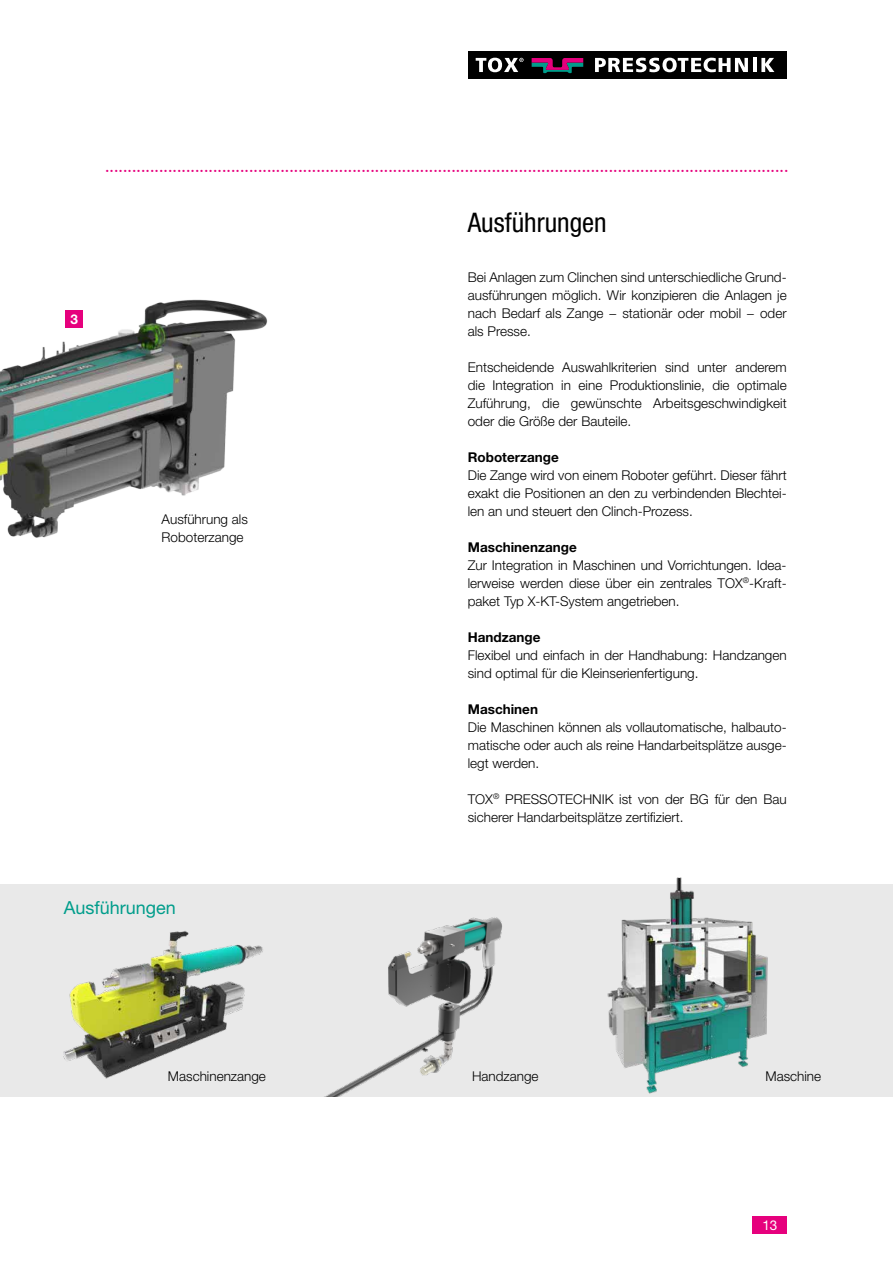
<style>
.page{position:relative;width:893px;height:1263px;background:#fff}
.page>*{position:absolute;margin:0;border:0;box-sizing:border-box;transform-origin:0 0}
.t1{font:condensed 27px "Helvetica Neue LT Std";color:#000}
.t2{font:20.25px "Times New Roman";color:#e6007d}
.t3{font:18px "Helvetica Neue LT Std";color:#009d8b}
.t4{font:300 13.5px/18px "Helvetica Neue LT Std";color:#000;text-align:justify}
.t5{font:700 13.5px "Helvetica Neue LT Std";color:#000}
.t6{font:13.5px "Helvetica Neue LT Pro";color:#fff}
.t7{font:700 13.5px "Helvetica Neue LT Std";color:#fff}
</style>
<div class="page">
<div style="left:468px;top:51px;width:319px;height:28px;background:#000"></div>
<svg style="left:476px;top:58px;width:48px;height:14px"></svg>
<svg style="left:595px;top:58px;width:153px;height:14px"></svg>
<hr style="left:753px;top:58px;width:3px;height:14px;background:#fff">
<svg style="left:761px;top:58px;width:13px;height:14px"></svg>
<svg style="left:532px;top:58px;width:51px;height:15px"></svg>
<div style="left:753px;top:1216px;width:34px;height:17px;background:#e6007d"></div>
<div style="left:0;top:884px;width:893px;height:212px;background:#e9e9e9"></div>
<img style="left:591px;top:877px;width:184px;height:220px">
<img style="left:63px;top:931px;width:200px;height:148px">
<img style="left:0;top:299px;width:268px;height:239px">
<div style="left:66px;top:310px;width:17px;height:17px;background:#e6007d"></div>
<img style="left:326px;top:917px;width:176px;height:179px">
<h2 class="t2" style="left:105px;top:151px;width:685px">........................................................................................................................................................</h2>
<p class="t7" style="left:71px;top:311px;width:9px">3</p>
<p class="t4" style="left:162px;top:510px;width:88px">Ausführung als<br>Roboterzange</p>
<h3 class="t3" style="left:64px;top:897px;width:114px">Ausführungen</h3>
<h1 class="t1" style="left:468px;top:207px;width:140px">Ausführungen</h1>
<p class="t4" style="left:468px;top:268px;width:320px">Bei Anlagen zum Clinchen sind unterschiedliche Grund&shy;ausführungen möglich. Wir konzipieren die Anlagen je nach Bedarf als Zange − stationär oder mobil − oder als Presse.</p>
<p class="t4" style="left:468px;top:358px;width:320px">Entscheidende Auswahlkriterien sind unter anderem die Integration in eine Produktionslinie, die optimale Zuführung, die gewünschte Arbeitsgeschwindigkeit oder die Größe der Bauteile.</p>
<p class="t5" style="left:468px;top:449px;width:93px">Roboterzange</p>
<p class="t4" style="left:468px;top:466px;width:320px">Die Zange wird von einem Roboter geführt. Dieser fährt exakt die Positionen an den zu verbindenden Blechtei&shy;len an und steuert den Clinch-Prozess.</p>
<p class="t5" style="left:468px;top:539px;width:110px">Maschinenzange</p>
<p class="t4" style="left:468px;top:556px;width:320px">Zur Integration in Maschinen und Vorrichtungen. Idea&shy;lerweise werden diese über ein zentrales TOX<sup>®</sup>-Kraft&shy;paket Typ X-KT-System angetrieben.</p>
<p class="t5" style="left:468px;top:629px;width:74px">Handzange</p>
<p class="t4" style="left:468px;top:646px;width:320px">Flexibel und einfach in der Handhabung: Handzangen sind optimal für die Kleinserienfertigung.</p>
<p class="t5" style="left:468px;top:701px;width:72px">Maschinen</p>
<p class="t4" style="left:468px;top:718px;width:320px">Die Maschinen können als vollautomatische, halbauto&shy;matische oder auch als reine Handarbeitsplätze ausge&shy;legt werden.</p>
<p class="t4" style="left:468px;top:790px;width:320px">TOX<sup>®</sup> PRESSOTECHNIK ist von der BG für den Bau sicherer Handarbeitsplätze zertifiziert.</p>
<p class="t4" style="left:168px;top:1067px;width:100px">Maschinenzange</p>
<p class="t4" style="left:472px;top:1067px;width:68px">Handzange</p>
<p class="t4" style="left:765px;top:1067px;width:57px">Maschine</p>
<p class="t6" style="left:762px;top:1217px;width:17px">13</p>
</div>
